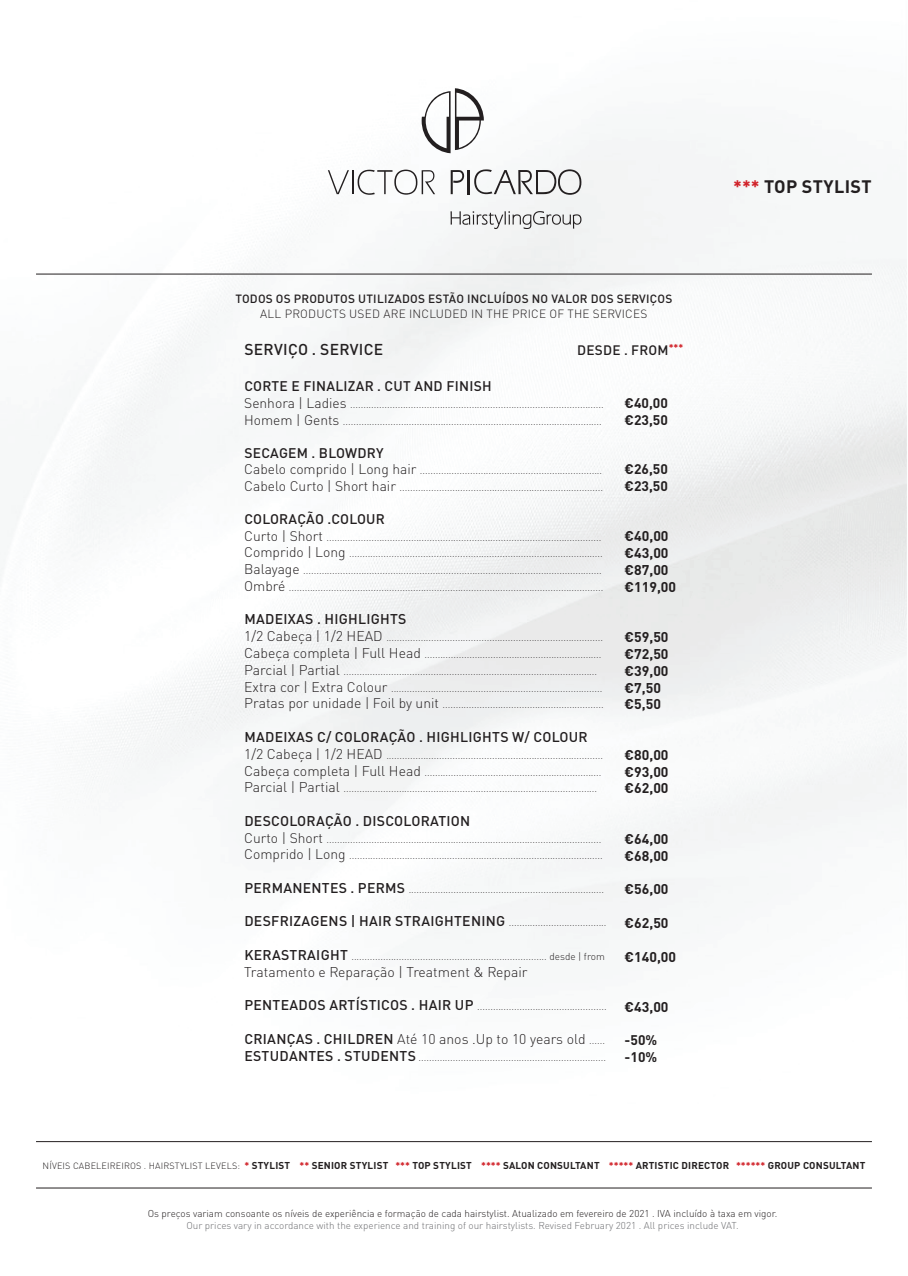
<style>
.page{position:relative;width:908px;height:1276px;background:#fff}
.page>*{position:absolute;margin:0;border:0;box-sizing:border-box;transform-origin:0 0}
.t1{font:700 17.9px "DIN Pro";letter-spacing:.02em;color:#231f20}
.t2{font:500 15.6px "DIN Pro";letter-spacing:.02em;color:#231f20}
.t3{font:700 14px/16.8px "DIN Pro";color:#231f20}
.t4{font:300 14px "DIN Pro";color:#231f20}
.t5{font:500 14px "DIN Pro";letter-spacing:.02em;color:#231f20}
.t6{font:500 13.8px "DIN Pro";letter-spacing:.02em;color:#231f20}
.t7{font:700 13.8px/16.6px "DIN Pro";color:#231f20}
.t8{font:500 13.6px "DIN Pro";letter-spacing:.02em;color:#231f20}
.t9{font:500 11.8px "DIN Pro";letter-spacing:.02em;color:#231f20}
.t10{font:300 11.8px "DIN Pro";letter-spacing:.02em;color:#231f20}
.t11{font:300 10px/16.8px "DIN Pro";color:#231f20}
.t12{font:700 9.9px "DIN Pro";letter-spacing:.02em;color:#231f20}
.t13{font:300 9.9px "DIN";color:#231f20}
.t14{font:300 9.9px "DIN";color:#6c6d70}
.s1{font-size:13.8px}
.s2{font-size:14px}
.s3{font-weight:500;font-size:14px}
.s4{font-weight:500}
.s5{font-size:10px}
.s6{color:#d1232a}
.s7{font-weight:300;font-size:9px}
</style>
<div class="page">
<img style="left:0;top:113px;width:907px;height:1076px">
<hr style="left:36px;top:274px;width:835px;height:1px;background:#231f20">
<svg style="left:450px;top:211px;width:131px;height:18px"></svg>
<svg style="left:421px;top:88px;width:62px;height:65px"></svg>
<svg style="left:450px;top:170px;width:14px;height:24px"></svg>
<hr style="left:467px;top:170px;width:2px;height:24px;background:#231f20">
<svg style="left:474px;top:169px;width:107px;height:26px"></svg>
<hr style="left:351px;top:170px;width:2px;height:24px;background:#231f20">
<svg style="left:357px;top:170px;width:78px;height:25px"></svg>
<svg style="left:328px;top:170px;width:21px;height:24px"></svg>
<hr style="left:36px;top:1187px;width:835px;height:1px;background:#231f20">
<hr style="left:36px;top:1141px;width:835px;height:1px;background:#231f20">
<p class="t9" style="left:235px;top:289px;width:438px">TODOS OS PRODUTOS UTILIZADOS ESTÃO INCLUÍDOS NO VALOR DOS SERVIÇOS</p>
<p class="t10" style="left:260px;top:304px;width:388px">ALL PRODUCTS USED ARE INCLUDED IN THE PRICE OF THE SERVICES</p>
<h2 class="t2" style="left:244px;top:337px;width:140px">SERVIÇO . SERVICE</h2>
<h3 class="t8" style="left:577px;top:339px;width:108px">DESDE . FROM<sup>***</sup></h3>
<h3 class="t6" style="left:244px;top:375px;width:249px">CORTE E FINALIZAR . CUT AND FINISH</h3>
<p class="t11" style="left:244px;top:395px;width:361px"><span class="s1">Senhora | Ladies</span> ................................................................................................<br><span class="s1">Homem | Gents</span> ..................................................................................................</p>
<h3 class="t6" style="left:244px;top:441px;width:141px">SECAGEM . BLOWDRY</h3>
<p class="t11" style="left:244px;top:461px;width:360px"><span class="s1">Cabelo comprido | Long hair</span> .....................................................................<br><span class="s1">Cabelo Curto | Short hair</span> .............................................................................</p>
<h3 class="t6" style="left:244px;top:508px;width:142px">COLORAÇÃO .COLOUR</h3>
<p class="t11" style="left:244px;top:528px;width:360px"><span class="s1">Curto | Short</span> ........................................................................................................<br><span class="s1">Comprido | Long</span> ................................................................................................<br><span class="s1">Balayage</span> .................................................................................................................<br><span class="s1">Ombré</span> .......................................................................................................................</p>
<h3 class="t5" style="left:244px;top:608px;width:164px">MADEIXAS . HIGHLIGHTS</h3>
<p class="t11" style="left:244px;top:628px;width:361px"><span class="s2">1/2 Cabeça</span> <span class="s1">|</span> <span class="s2">1/2 HEAD</span> ..................................................................................<br><span class="s2">Cabeça completa</span> <span class="s1">|</span> <span class="s2">Full Head</span> ...................................................................<br><span class="s2">Parcial</span> <span class="s1">|</span> <span class="s2">Partial</span> ................................................................................................<br><span class="s2">Extra cor</span> <span class="s1">| Extra Colour</span> ................................................................................<br><span class="s2">Pratas por unidade</span> <span class="s1">| Foil by unit</span> .............................................................</p>
<h3 class="t5" style="left:244px;top:725px;width:345px">MADEIXAS C/ COLORAÇÃO . HIGHLIGHTS W/ COLOUR</h3>
<p class="t11" style="left:244px;top:746px;width:360px"><span class="s2">1/2 Cabeça</span> <span class="s1">|</span> <span class="s2">1/2 HEAD</span> ..................................................................................<br><span class="s2">Cabeça completa</span> <span class="s1">|</span> <span class="s2">Full Head</span> ...................................................................<br><span class="s2">Parcial</span> <span class="s1">|</span> <span class="s2">Partial</span> ................................................................................................</p>
<h3 class="t5" style="left:244px;top:809px;width:227px">DESCOLORAÇÃO . DISCOLORATION</h3>
<p class="t11" style="left:244px;top:830px;width:360px"><span class="s1">Curto | Short</span> ........................................................................................................<br><span class="s1">Comprido | Long</span> ................................................................................................</p>
<p class="t11" style="left:244px;top:880px;width:361px"><span class="s3">PERMANENTES . PERMS</span> ..........................................................................</p>
<p class="t11" style="left:244px;top:913px;width:363px"><span class="s3">DESFRIZAGENS | HAIR STRAIGHTENING</span> .....................................</p>
<p class="t11" style="left:244px;top:947px;width:362px"><span class="s3">KERASTRAIGHT</span> .......................................................................... desde | from</p>
<h3 class="t4" style="left:244px;top:961px;width:285px">Tratamento e Reparação | Treatment &amp; Repair</h3>
<p class="t11" style="left:244px;top:997px;width:363px"><span class="s3">PENTEADOS ARTÍSTICOS . HAIR UP</span> .................................................</p>
<h3 class="t4" style="left:244px;top:1028px;width:362px"><span class="s4">CRIANÇAS . CHILDREN</span> Até 10 anos .Up to 10 years old <span class="s5">......</span></h3>
<p class="t11" style="left:244px;top:1048px;width:363px"><span class="s3">ESTUDANTES . STUDENTS</span> .......................................................................</p>
<h3 class="t7" style="left:624px;top:393px;width:45px">€40,00 €23,50</h3>
<h3 class="t7" style="left:624px;top:459px;width:45px">€26,50 €23,50</h3>
<h3 class="t3" style="left:624px;top:526px;width:53px">€40,00 €43,00 €87,00 €119,00</h3>
<h3 class="t3" style="left:624px;top:627px;width:45px">€59,50 €72,50 €39,00 €7,50 €5,50</h3>
<h3 class="t3" style="left:624px;top:744px;width:45px;text-align:justify">€80,00 €93,00 €62,00</h3>
<h3 class="t3" style="left:624px;top:828px;width:45px">€64,00 €68,00</h3>
<h3 class="t3" style="left:624px;top:879px;width:45px">€56,00</h3>
<h3 class="t3" style="left:624px;top:912px;width:45px">€62,50</h3>
<h3 class="t3" style="left:624px;top:946px;width:53px">€140,00</h3>
<h3 class="t3" style="left:624px;top:996px;width:45px">€43,00</h3>
<h3 class="t7" style="left:624px;top:1030px;width:34px">-50% -10%</h3>
<h1 class="t1" style="left:733px;top:172px;width:140px"><span class="s6">***</span> TOP STYLIST</h1>
<p class="t12" style="left:43px;top:1157px;width:824px"><span class="s7">NÍVEIS CABELEIREIROS . HAIRSTYLIST LEVELS:</span> <span class="s6">*</span> STYLIST <span class="s6">**</span> SENIOR STYLIST <span class="s6">***</span> TOP STYLIST <span class="s6">****</span> SALON CONSULTANT <span class="s6">*****</span> ARTISTIC DIRECTOR <span class="s6">******</span> GROUP CONSULTANT</p>
<p class="t13" style="left:148px;top:1207px;width:630px">Os preços variam consoante os níveis de experiência e formação de cada hairstylist. Atualizado em fevereiro de 2021 . IVA incluído à taxa em vigor.</p>
<p class="t14" style="left:186px;top:1219px;width:553px">Our prices vary in accordance with the experience and training of our hairstylists. Revised February 2021 . All prices include VAT.</p>
</div>
